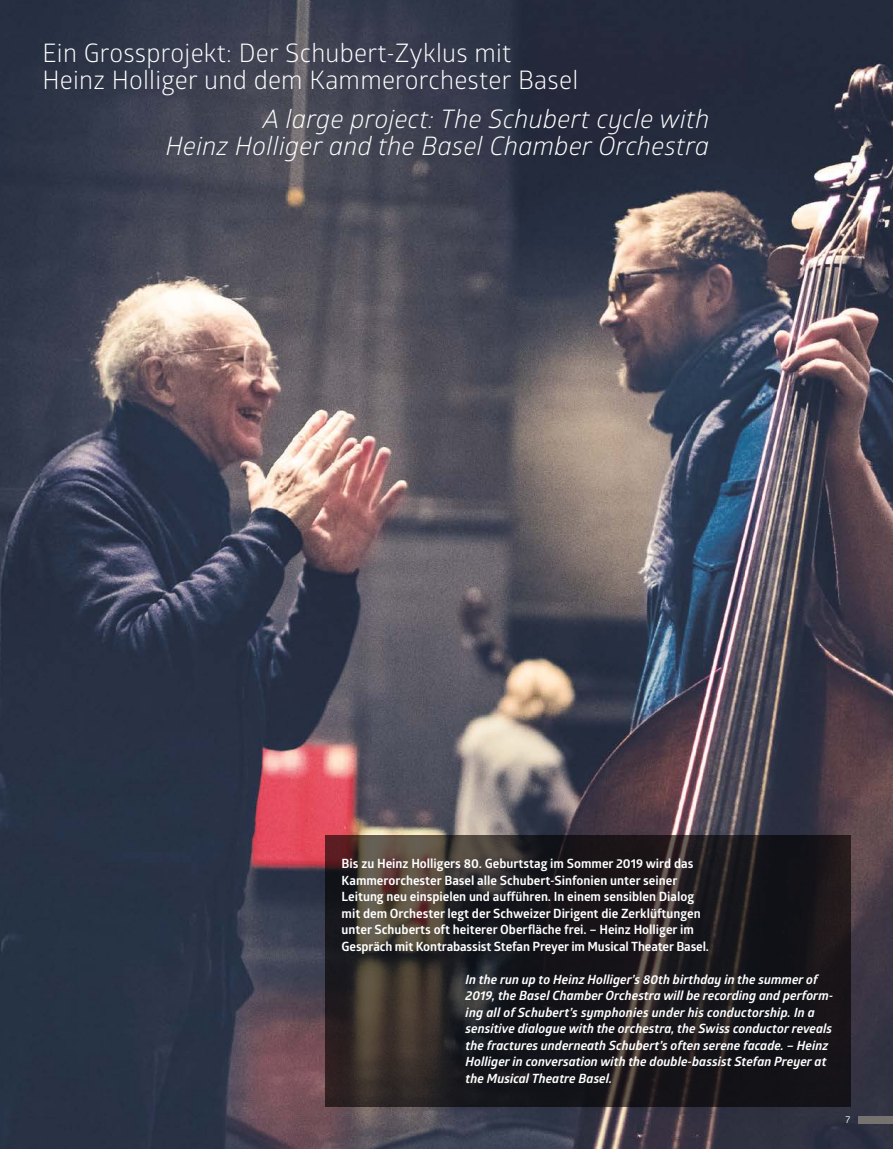
<style>
.page{position:relative;width:893px;height:1149px;background:#fff}
.page>*{position:absolute;margin:0;border:0;box-sizing:border-box;transform-origin:0 0}
.t1{font:25.5px/27px "Glober";letter-spacing:.01em;color:#fff}
.t2{font:italic 25.5px/27px "Glober";letter-spacing:.01em;color:#fff;text-align:right}
.t3{font:italic 700 12.75px/16.5px "Glober";color:#fff}
.t4{font:700 12.75px/16.5px "Glober";color:#fff}
.t5{font:9.75px "Glober";color:#fff}
</style>
<div class="page">
<img style="left:0;top:0;width:893px;height:1148px">
<div style="left:859px;top:1115px;width:34px;height:7px;background:#75726f"></div>
<svg style="left:325px;top:835px;width:525px;height:271px;background:#241f21"></svg>
<h1 class="t1" style="left:43px;top:38px;width:537px">Ein Grossprojekt: Der Schubert-Zyklus mit<br>Heinz Holliger und dem Kammerorchester Basel</h1>
<h1 class="t2" style="left:166px;top:104px;width:545px">A large project: The Schubert cycle with<br>Heinz Holliger and the Basel Chamber Orchestra</h1>
<p class="t4" style="left:342px;top:855px;width:369px">Bis zu Heinz Holligers 80. Geburtstag im Sommer 2019 wird das Kammerorchester Basel alle Schubert-Sinfonien unter seiner Leitung neu einspielen und aufführen. In einem sensiblen Dialog mit dem Orchester legt der Schweizer Dirigent die Zerklüftungen unter Schuberts oft heiterer Oberfläche frei. – Heinz Holliger im Gespräch mit Kontrabassist Stefan Preyer im Musical Theater Basel.</p>
<p class="t3" style="left:466px;top:970px;width:369px">In the run up to Heinz Holliger’s 80th birthday in the summer of 2019, the Basel Chamber Orchestra will be recording and perform&shy;ing all of Schubert’s symphonies under his conductorship. In a sensitive dialogue with the orchestra, the Swiss conductor reveals the fractures underneath Schubert’s often serene facade. – Heinz Holliger in conversation with the double-bassist Stefan Preyer at the Musical Theatre Basel.</p>
<p class="t5" style="left:846px;top:1112px;width:6px">7</p>
</div>
